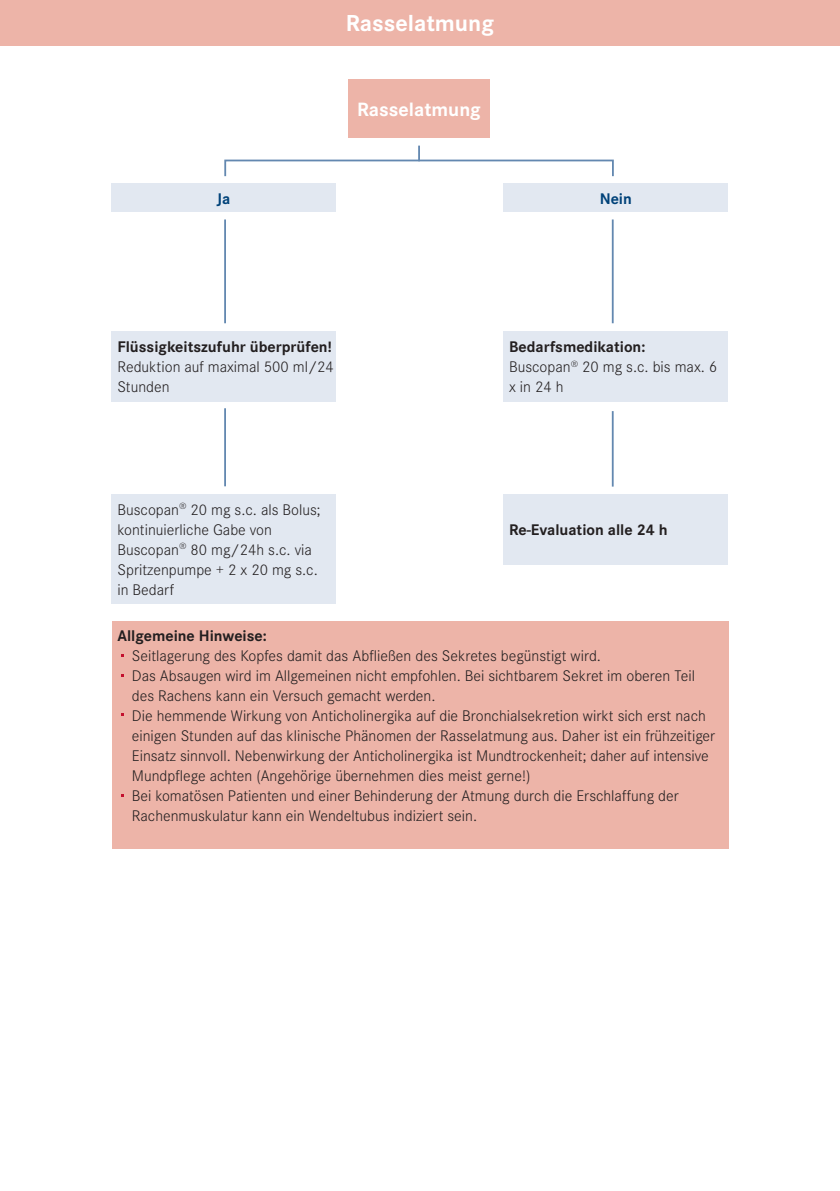
<style>
.page{position:relative;width:840px;height:1191px;background:#fff}
.page>*{position:absolute;margin:0;border:0;box-sizing:border-box;transform-origin:0 0}
.t1{font:700 24px "Corporate S";color:#fff}
.t2{font:700 20px "Corporate S";color:#fff}
.t3{font:300 16px/20px "Corporate S";color:#231f20}
.t4{font:700 16px "Corporate S";color:#231f20}
.t5{font:700 16px "Corporate S";color:#004279}
.s1{font-weight:700}
</style>
<div class="page">
<div style="left:0;top:0;width:839px;height:45px;background:#edb4a8"></div>
<div style="left:348px;top:79px;width:141px;height:59px;background:#edb4a8"></div>
<div style="left:111px;top:183px;width:224px;height:29px;background:#e2e8f1"></div>
<div style="left:503px;top:183px;width:224px;height:29px;background:#e2e8f1"></div>
<svg style="left:418px;top:146px;width:2px;height:14px"></svg>
<div style="left:224px;top:160px;width:389px;height:17px;border:2px solid #6388b0"></div>
<div style="left:112px;top:331px;width:224px;height:70px;background:#e2e8f1"></div>
<div style="left:112px;top:494px;width:224px;height:110px;background:#e2e8f1"></div>
<div style="left:503px;top:331px;width:224px;height:70px;background:#e2e8f1"></div>
<div style="left:503px;top:494px;width:224px;height:71px;background:#e2e8f1"></div>
<hr style="left:224px;top:219px;width:2px;height:104px;background:#6388b0">
<hr style="left:224px;top:408px;width:2px;height:78px;background:#6388b0">
<hr style="left:611px;top:219px;width:2px;height:104px;background:#6388b0">
<hr style="left:611px;top:411px;width:2px;height:75px;background:#6388b0">
<div style="left:112px;top:620px;width:616px;height:228px;background:#edb4a8"></div>
<h1 class="t1" style="left:345px;top:6px;width:150px">Rasselatmung</h1>
<p class="t2" style="left:357px;top:96px;width:125px">Rasselatmung</p>
<p class="t5" style="left:217px;top:187px;width:15px">Ja</p>
<p class="t5" style="left:599px;top:187px;width:34px">Nein</p>
<p class="t4" style="left:117px;top:335px;width:216px">Flüssigkeitszufuhr überprüfen!</p>
<p class="t3" style="left:117px;top:356px;width:218px">Reduktion auf maximal 500 ml/24<br>Stunden</p>
<p class="t3" style="left:117px;top:499px;width:204px">Buscopan<sup>®</sup> 20 mg s.c. als Bolus; kontinuierliche Gabe von<br>Buscopan<sup>®</sup> 80 mg/24h s.c. via<br>Spritzenpumpe + 2 x 20 mg s.c. in Bedarf</p>
<p class="t3" style="left:509px;top:336px;width:209px"><span class="s1">Bedarfsmedikation:<br></span>Buscopan<sup>®</sup> 20 mg s.c. bis max. 6 x in 24 h</p>
<p class="t4" style="left:509px;top:518px;width:160px">Re-Evaluation alle 24 h</p>
<p class="t4" style="left:117px;top:624px;width:151px">Allgemeine Hinweise:</p>
<p class="t3" style="left:132px;top:644px;width:584px">Seitlagerung des Kopfes damit das Abfließen des Sekretes begünstigt wird.<br>Das Absaugen wird im Allgemeinen nicht empfohlen. Bei sichtbarem Sekret im oberen Teil des Rachens kann ein Versuch gemacht werden.<br>Die hemmende Wirkung von Anticholinergika auf die Bronchialsekretion wirkt sich erst nach einigen Stunden auf das klinische Phänomen der Rasselatmung aus. Daher ist ein frühzeitiger Einsatz sinnvoll. Nebenwirkung der Anticholinergika ist Mundtrockenheit; daher auf intensive Mundpflege achten (Angehörige übernehmen dies meist gerne!)<br>Bei komatösen Patienten und einer Behinderung der Atmung durch die Erschlaffung der Rachenmuskulatur kann ein Wendeltubus indiziert sein.</p>
</div>
